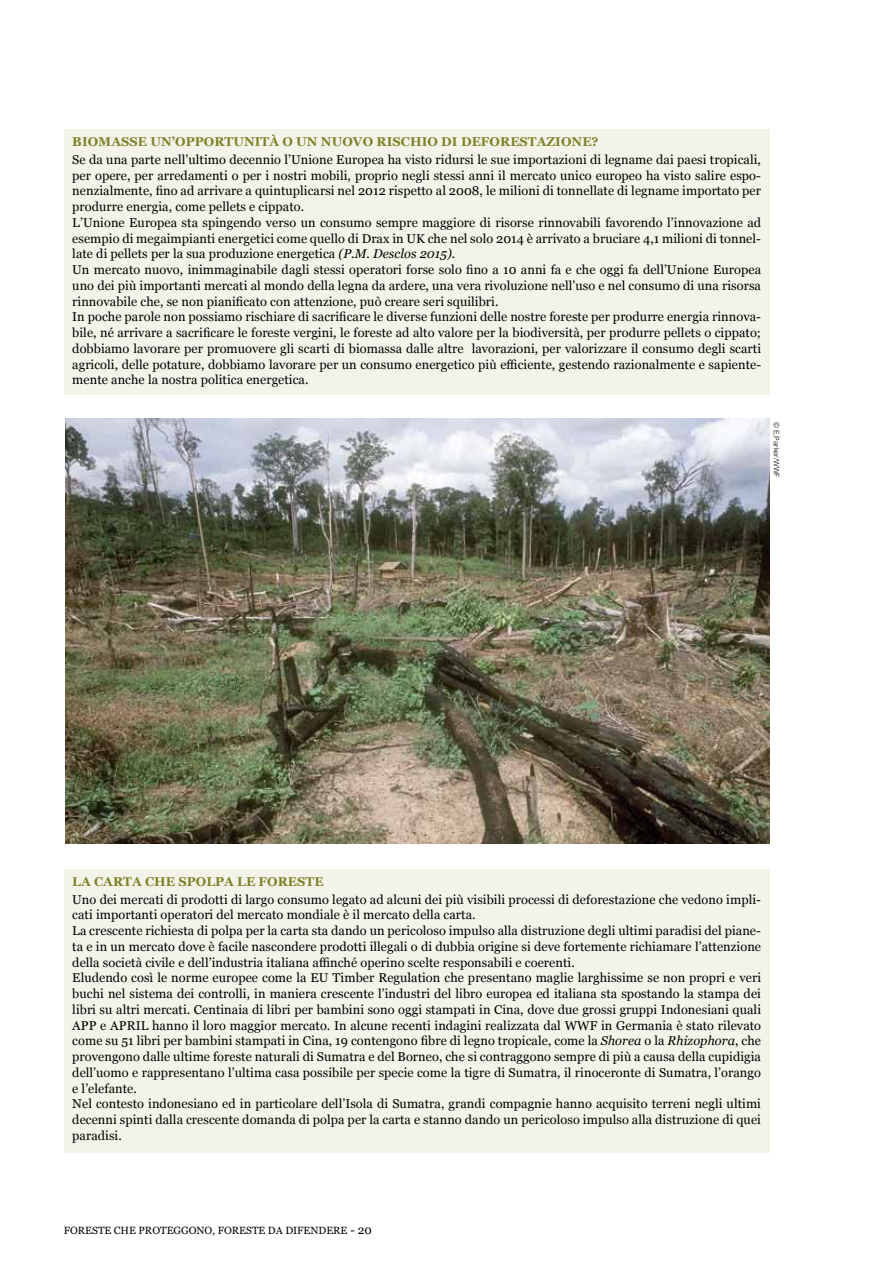
<style>
.page{position:relative;width:893px;height:1263px;background:#fff}
.page>*{position:absolute;margin:0;border:0;box-sizing:border-box;transform-origin:0 0}
.t1{font:12.75px/15.8px "Georgia";letter-spacing:.005em;color:#000}
.t2{font:700 12.75px "Georgia";letter-spacing:.005em;color:#7b8427}
.t3{font:10.5px "Georgia";color:#000}
.t4{font:300 7.5px "Arial";color:#000}
.s1{font-style:italic}
.s2{font-size:12px}
</style>
<div class="page">
<div style="left:64px;top:129px;width:706px;height:265px;background:#f4f3ea"></div>
<div style="left:64px;top:868px;width:706px;height:284px;background:#f4f3ea"></div>
<img style="left:66px;top:419px;width:704px;height:424px">
<p class="t2" style="left:72px;top:132px;width:528px">BIOMASSE UN’OPPORTUNITÀ O UN NUOVO RISCHIO DI DEFORESTAZIONE?</p>
<p class="t1" style="left:72px;top:151px;width:690px">Se da una parte nell’ultimo decennio l’Unione Europea ha visto ridursi le sue importazioni di legname dai paesi tropicali, per opere, per arredamenti o per i nostri mobili, proprio negli stessi anni il mercato unico europeo ha visto salire espo&shy;nenzialmente, fino ad arrivare a quintuplicarsi nel 2012 rispetto al 2008, le milioni di tonnellate di legname importato per produrre energia, come pellets e cippato.<br>L’Unione Europea sta spingendo verso un consumo sempre maggiore di risorse rinnovabili favorendo l’innovazione ad esempio di megaimpianti energetici come quello di Drax in UK che nel solo 2014 è arrivato a bruciare 4,1 milioni di tonnel&shy;late di pellets per la sua produzione energetica <span class="s1">(P.M. Desclos 2015).<br></span>Un mercato nuovo, inimmaginabile dagli stessi operatori forse solo fino a 10 anni fa e che oggi fa dell’Unione Europea uno dei più importanti mercati al mondo della legna da ardere, una vera rivoluzione nell’uso e nel consumo di una risorsa rinnovabile che, se non pianificato con attenzione, può creare seri squilibri.<br>In poche parole non possiamo rischiare di sacrificare le diverse funzioni delle nostre foreste per produrre energia rinnova&shy;bile, né arrivare a sacrificare le foreste vergini, le foreste ad alto valore per la biodiversità, per produrre pellets o cippato; dobbiamo lavorare per promuovere gli scarti di biomassa dalle altre lavorazioni, per valorizzare il consumo degli scarti agricoli, delle potature, dobbiamo lavorare per un consumo energetico più efficiente, gestendo razionalmente e sapiente&shy;mente anche la nostra politica energetica.</p>
<p class="t4" style="left:781px;top:422px;width:57px;rotate:90deg">© E.Parker/WWF</p>
<p class="t2" style="left:72px;top:872px;width:145px">LA CARTA CHE SPOLPA</p>
<p class="t2" style="left:237px;top:872px;width:88px">LE FORESTE</p>
<p class="t1" style="left:72px;top:891px;width:690px">Uno dei mercati di prodotti di largo consumo legato ad alcuni dei più visibili processi di deforestazione che vedono impli&shy;cati importanti operatori del mercato mondiale è il mercato della carta.<br>La crescente richiesta di polpa per la carta sta dando un pericoloso impulso alla distruzione degli ultimi paradisi del piane&shy;ta e in un mercato dove è facile nascondere prodotti illegali o di dubbia origine si deve fortemente richiamare l’attenzione della società civile e dell’industria italiana affinché operino scelte responsabili e coerenti.<br>Eludendo così le norme europee come la EU Timber Regulation che presentano maglie larghissime se non propri e veri buchi nel sistema dei controlli, in maniera crescente l’industri del libro europea ed italiana sta spostando la stampa dei libri su altri mercati. Centinaia di libri per bambini sono oggi stampati in Cina, dove due grossi gruppi Indonesiani quali APP e APRIL hanno il loro maggior mercato. In alcune recenti indagini realizzata dal WWF in Germania è stato rilevato come su 51 libri per bambini stampati in Cina, 19 contengono fibre di legno tropicale, come la <span class="s1">Shorea</span> o la <span class="s1">Rhizophora</span>, che provengono dalle ultime foreste naturali di Sumatra e del Borneo, che si contraggono sempre di più a causa della cupidigia dell’uomo e rappresentano l’ultima casa possibile per specie come la tigre di Sumatra, il rinoceronte di Sumatra, l’orango e l’elefante.<br>Nel contesto indonesiano ed in particolare dell’Isola di Sumatra, grandi compagnie hanno acquisito terreni negli ultimi decenni spinti dalla crescente domanda di polpa per la carta e stanno dando un pericoloso impulso alla distruzione di quei paradisi.</p>
<p class="t3" style="left:64px;top:1222px;width:310px">FORESTE CHE PROTEGGONO, FORESTE DA DIFENDERE <span class="s2">- 20</span></p>
</div>
